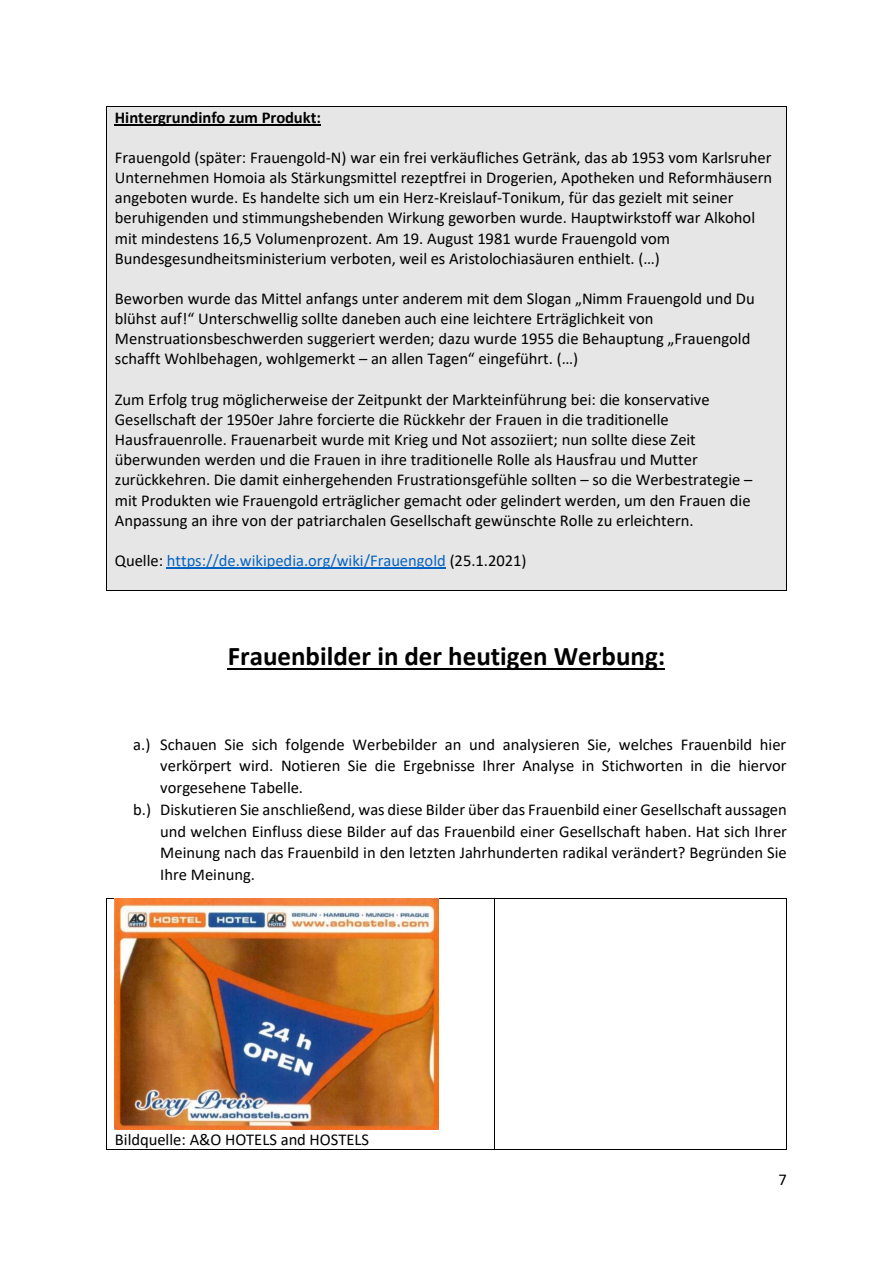
<style>
.page{position:relative;width:893px;height:1263px;background:#fff}
.page>*{position:absolute;margin:0;border:0;box-sizing:border-box;transform-origin:0 0}
.t1{font:700 27px "Calibri";color:#000}
.t2{font:16.5px/20.1px "Calibri";color:#000}
.t3{font:16.5px "Calibri";color:#0563c1}
.t4{font:700 16.5px "Calibri";color:#000}
.s1{color:#000}
</style>
<div class="page">
<div style="left:107px;top:107px;width:679px;height:483px;background:#e7e6e6"></div>
<hr style="left:115px;top:124px;width:206px;height:1px;background:#000">
<hr style="left:167px;top:568px;width:279px;height:1px;background:#0563c1">
<hr style="left:107px;top:106px;width:679px;height:1px;background:#000">
<hr style="left:106px;top:107px;width:1px;height:483px;background:#000">
<hr style="left:107px;top:590px;width:679px;height:1px;background:#000">
<hr style="left:786px;top:107px;width:1px;height:483px;background:#000">
<hr style="left:228px;top:668px;width:437px;height:2px;background:#000">
<hr style="left:107px;top:898px;width:388px;height:1px;background:#000">
<hr style="left:495px;top:898px;width:291px;height:1px;background:#000">
<hr style="left:106px;top:899px;width:1px;height:250px;background:#000">
<hr style="left:107px;top:1149px;width:388px;height:1px;background:#000">
<hr style="left:495px;top:899px;width:1px;height:250px;background:#000">
<hr style="left:495px;top:1149px;width:291px;height:1px;background:#000">
<hr style="left:786px;top:899px;width:1px;height:250px;background:#000">
<img style="left:115px;top:899px;width:324px;height:230px">
<p class="t4" style="left:115px;top:110px;width:208px">Hintergrundinfo zum Produkt:</p>
<p class="t2" style="left:115px;top:149px;width:659px">Frauengold (später: Frauengold-N) war ein frei verkäufliches Getränk, das ab 1953 vom Karlsruher Unternehmen Homoia als Stärkungsmittel rezeptfrei in Drogerien, Apotheken und Reformhäusern angeboten wurde. Es handelte sich um ein Herz-Kreislauf-Tonikum, für das gezielt mit seiner beruhigenden und stimmungshebenden Wirkung geworben wurde. Hauptwirkstoff war Alkohol mit mindestens 16,5 Volumenprozent. Am 19. August 1981 wurde Frauengold vom Bundesgesundheitsministerium verboten, weil es Aristolochiasäuren enthielt. (…)</p>
<p class="t2" style="left:115px;top:290px;width:642px">Beworben wurde das Mittel anfangs unter anderem mit dem Slogan „Nimm Frauengold und Du blühst auf!“ Unterschwellig sollte daneben auch eine leichtere Erträglichkeit von Menstruationsbeschwerden suggeriert werden; dazu wurde 1955 die Behauptung „Frauengold schafft Wohlbehagen, wohlgemerkt – an allen Tagen“ eingeführt. (…)</p>
<p class="t2" style="left:115px;top:391px;width:639px">Zum Erfolg trug möglicherweise der Zeitpunkt der Markteinführung bei: die konservative Gesellschaft der 1950er Jahre forcierte die Rückkehr der Frauen in die traditionelle Hausfrauenrolle. Frauenarbeit wurde mit Krieg und Not assoziiert; nun sollte diese Zeit überwunden werden und die Frauen in ihre traditionelle Rolle als Hausfrau und Mutter zurückkehren. Die damit einhergehenden Frustrationsgefühle sollten – so die Werbestrategie – mit Produkten wie Frauengold erträglicher gemacht oder gelindert werden, um den Frauen die Anpassung an ihre von der patriarchalen Gesellschaft gewünschte Rolle zu erleichtern.</p>
<p class="t3" style="left:115px;top:553px;width:413px"><span class="s1">Quelle:</span> https://de.wikipedia.org/wiki/Frauengold <span class="s1">(25.1.2021)</span></p>
<p class="t1" style="left:228px;top:644px;width:439px">Frauenbilder in der heutigen Werbung:</p>
<p class="t2" style="left:160px;top:735px;width:628px;line-height:21.8px;text-align:justify;text-indent:-27px">a.) Schauen Sie sich folgende Werbebilder an und analysieren Sie, welches Frauenbild hier verkörpert wird. Notieren Sie die Ergebnisse Ihrer Analyse in Stichworten in die hiervor vorgesehene Tabelle.</p>
<p class="t2" style="left:160px;top:800px;width:628px;line-height:21.8px;text-align:justify;text-indent:-27px">b.) Diskutieren Sie anschließend, was diese Bilder über das Frauenbild einer Gesellschaft aussagen und welchen Einfluss diese Bilder auf das Frauenbild einer Gesellschaft haben. Hat sich Ihrer Meinung nach das Frauenbild in den letzten Jahrhunderten radikal verändert? Begründen Sie Ihre Meinung.</p>
<p class="t2" style="left:115px;top:1131px;width:256px">Bildquelle: A&amp;O HOTELS and HOSTELS</p>
<p class="t2" style="left:778px;top:1171px;width:10px">7</p>
</div>
